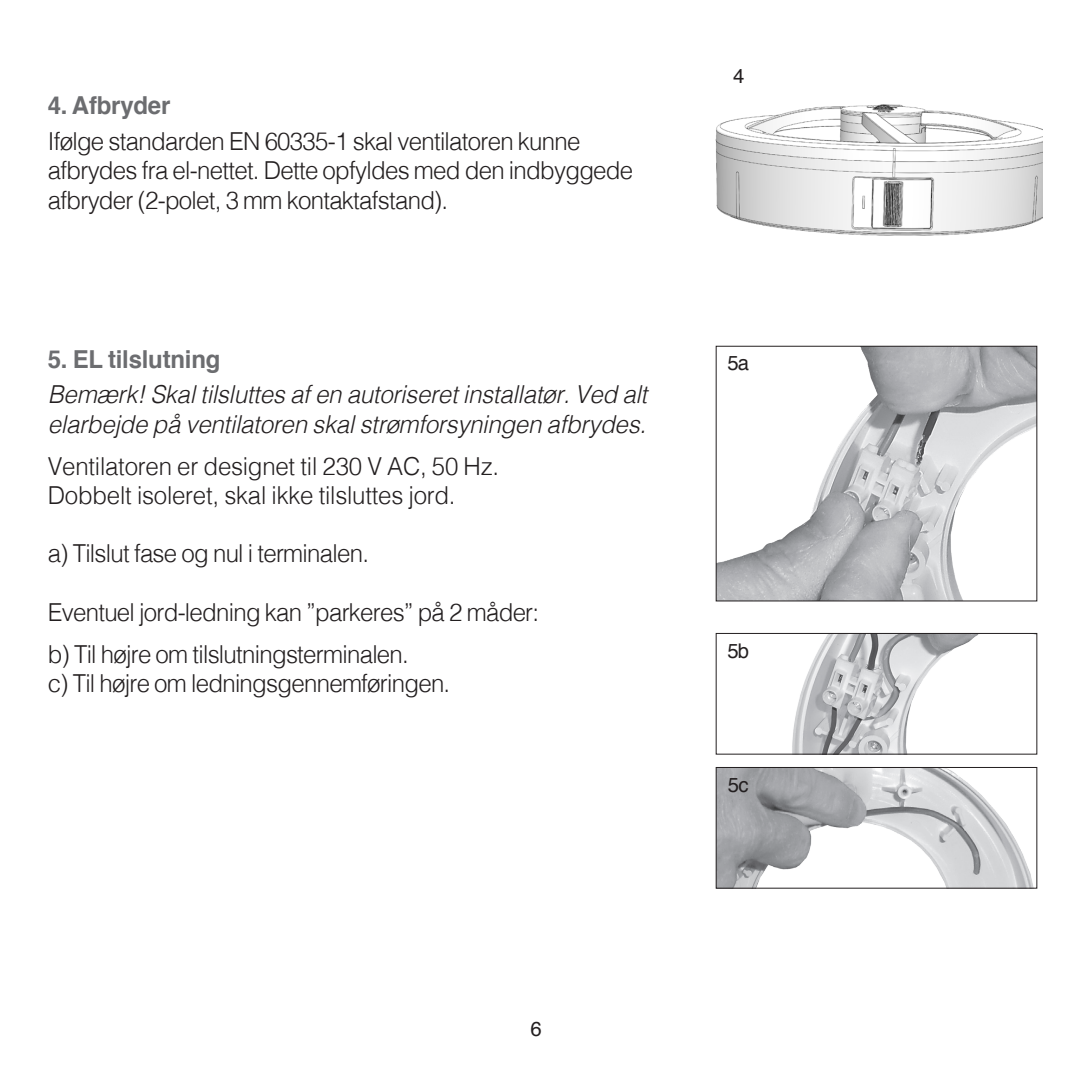
<style>
.page{position:relative;width:1085px;height:1085px;background:#fff}
.page>*{position:absolute;margin:0;border:0;box-sizing:border-box;transform-origin:0 0}
.t1{font:300 24.75px/29.2px "Helvetica";letter-spacing:-.03em;color:#231f20}
.t2{font:italic 300 24.75px/29.2px "Helvetica";letter-spacing:-.01em;color:#231f20}
.t3{font:300 24.75px/29.2px "Helvetica";letter-spacing:-.01em;color:#231f20}
.t4{font:700 24.75px "Helvetica";letter-spacing:-.01em;color:#6c6d70}
.t5{font:20.25px "Helvetica";color:#231f20}
</style>
<div class="page">
<img style="left:715px;top:104px;width:327px;height:132px">
<img style="left:717px;top:348px;width:317px;height:251px">
<div style="left:715px;top:346px;width:321px;height:255px;border:1px solid #231f20"></div>
<img style="left:717px;top:769px;width:316px;height:117px">
<div style="left:715px;top:767px;width:321px;height:121px;border:1px solid #231f20"></div>
<img style="left:792px;top:635px;width:186px;height:117px">
<div style="left:715px;top:633px;width:321px;height:121px;border:1px solid #231f20"></div>
<p class="t4" style="left:48px;top:86px;width:124px">4. Afbryder</p>
<p class="t1" style="left:48px;top:125px;width:586px">Ifølge standarden EN 60335-1 skal ventilatoren kunne afbrydes fra el-nettet. Dette opfyldes med den indbyggede afbryder (2-polet, 3 mm kontaktafstand).</p>
<p class="t4" style="left:48px;top:339px;width:174px">5. EL tilslutning</p>
<p class="t2" style="left:48px;top:378px;width:601px">Bemærk! Skal tilsluttes af en autoriseret installatør. Ved alt elarbejde på ventilatoren skal strømforsyningen afbrydes.</p>
<p class="t3" style="left:48px;top:449px;width:453px">Ventilatoren er designet til 230 V AC, 50 Hz.<br>Dobbelt isoleret, skal ikke tilsluttes jord.</p>
<p class="t1" style="left:48px;top:537px;width:322px">a) Tilslut fase og nul i terminalen.</p>
<p class="t1" style="left:48px;top:589px;width:493px;line-height:42.1px">Eventuel jord-ledning kan ”parkeres” på 2 måder: b) Til højre om tilslutningsterminalen.</p>
<p class="t1" style="left:48px;top:667px;width:404px">c) Til højre om ledningsgennemføringen.</p>
<p class="t5" style="left:733px;top:60px;width:13px">4</p>
<p class="t5" style="left:727px;top:347px;width:23px">5a</p>
<p class="t5" style="left:727px;top:635px;width:23px">5b</p>
<p class="t5" style="left:727px;top:769px;width:22px">5c</p>
<p class="t5" style="left:530px;top:1013px;width:13px">6</p>
</div>
